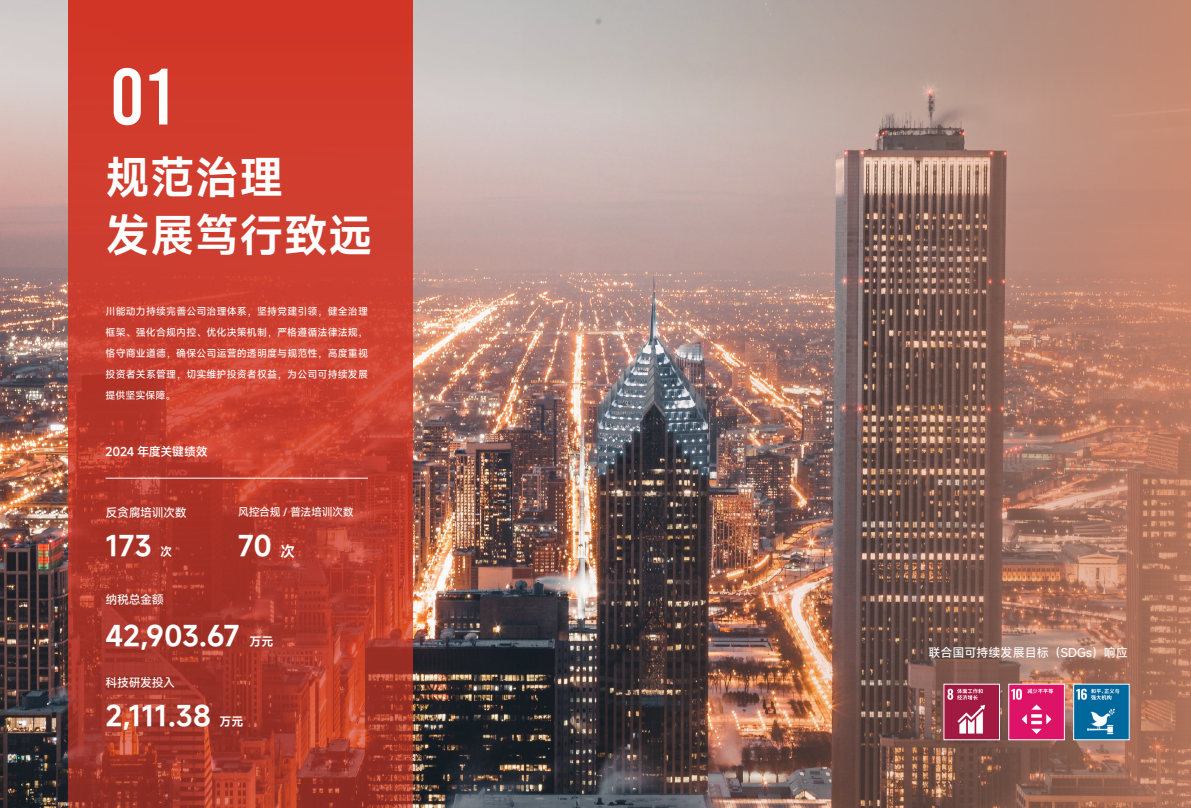
<style>
.page{position:relative;width:1191px;height:808px;background:#fff}
.page>*{position:absolute;margin:0;border:0;box-sizing:border-box;transform-origin:0 0}
.t1{font:79.7px "Bebas";color:#fff}
.t2{font:600 44.5px/58.1px "Mi Sans";color:#fff}
.t3{font:600 28px "Mi Sans";color:#fff}
.t4{font:500 12px "Mi Sans";color:#fff}
.t5{font:500 12px "Mi Sans";letter-spacing:-.04em;color:#fff}
.t6{font:600 12px "Mi Sans";letter-spacing:-.02em;color:#fff}
.t7{font:600 12px "Mi Sans";color:#fff}
.t8{font:500 11px "Mi Sans";letter-spacing:-.04em;color:#fff}
.t9{font:500 10px/21px "Mi Sans";letter-spacing:.01em;color:#fff;text-align:justify}
.s1{font-size:15px}
</style>
<div class="page">
<img style="left:0;top:0;width:1191px;height:808px">
<svg style="left:68px;top:0;width:344px;height:808px;background:#bf3b2c"></svg>
<img style="left:945px;top:686px;width:52px;height:52px">
<img style="left:1075px;top:686px;width:52px;height:52px">
<img style="left:1010px;top:686px;width:52px;height:52px">
<hr style="left:106px;top:478px;width:262px;height:1px;background:#fff">
<h1 class="t1" style="left:110px;top:57px;width:63px">01</h1>
<h2 class="t2" style="left:106px;top:146px;width:269px">规范治理<br>发展笃行致远</h2>
<p class="t9" style="left:106px;top:300px;width:264px">川能动力持续完善公司治理体系，坚持党建引领，健全治理框架、强化合规内控、优化决策机制，严格遵循法律法规，恪守商业道德，确保公司运营的透明度与规范性，高度重视投资者关系管理，切实维护投资者权益，为公司可持续发展提供坚实保障。</p>
<p class="t6" style="left:106px;top:443px;width:104px">2024 年度关键绩效</p>
<p class="t5" style="left:106px;top:504px;width:83px">反贪腐培训次数</p>
<h3 class="t3" style="left:106px;top:523px;width:48px">173</h3>
<p class="t7" style="left:160px;top:542px;width:13px">次</p>
<p class="t8" style="left:238px;top:504px;width:117px">风控合规 / 普法培训次数</p>
<h3 class="t3" style="left:238px;top:523px;width:59px">70 <span class="s1">次</span></h3>
<p class="t5" style="left:106px;top:591px;width:60px">纳税总金额</p>
<h3 class="t3" style="left:106px;top:613px;width:135px">42,903.67</h3>
<p class="t7" style="left:249px;top:632px;width:25px">万元</p>
<p class="t5" style="left:106px;top:674px;width:71px">科技研发投入</p>
<h3 class="t3" style="left:106px;top:693px;width:107px">2,111.38</h3>
<p class="t7" style="left:219px;top:712px;width:25px">万元</p>
<p class="t4" style="left:928px;top:644px;width:201px">联合国可持续发展目标（SDGs）响应</p>
</div>
